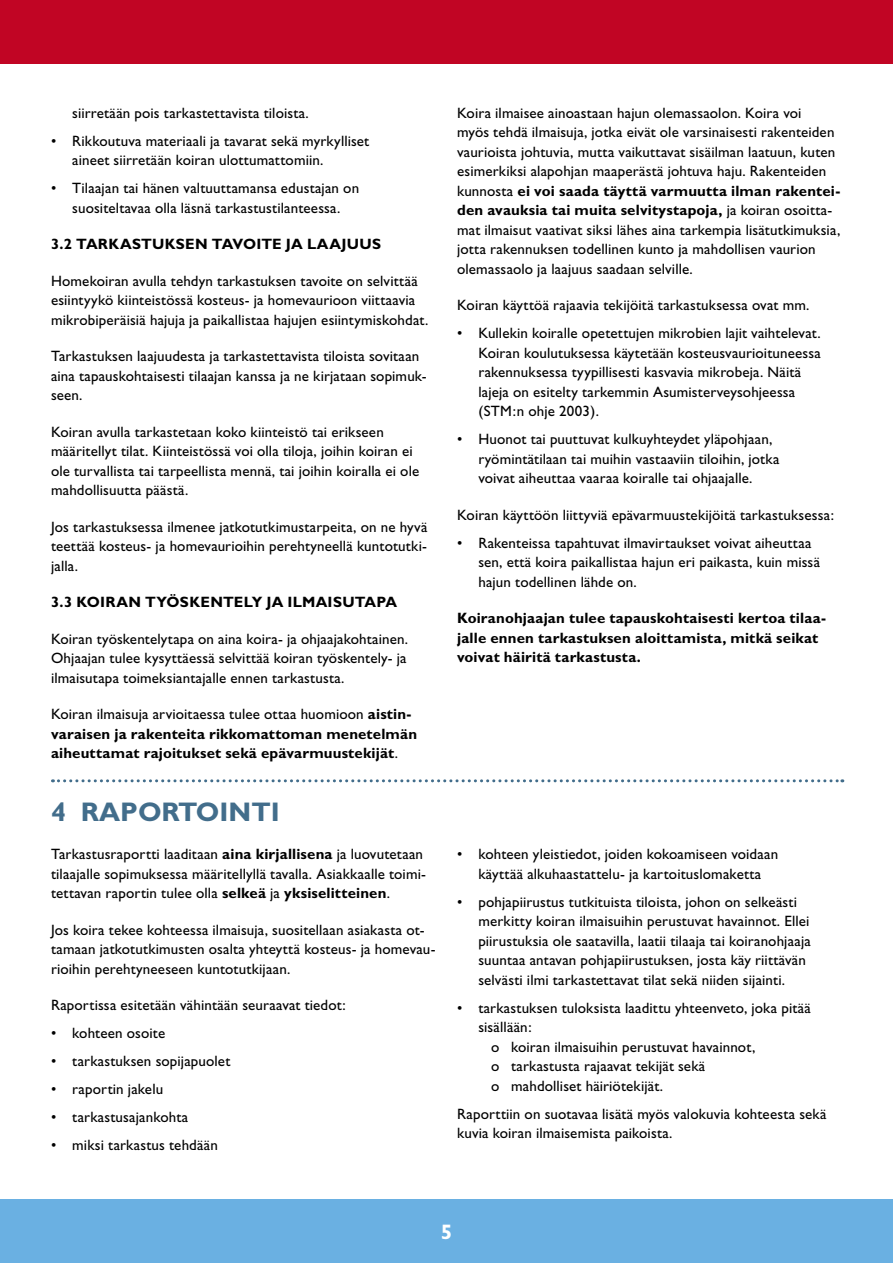
<style>
.page{position:relative;width:893px;height:1263px;background:#fff}
.page>*{position:absolute;margin:0;border:0;box-sizing:border-box;transform-origin:0 0}
.t1{font:700 27px "Gill Sans CE";color:#426d8b}
.t2{font:700 21px "Gill Sans CE";color:#fff}
.t3{font:15px/19.5px "Gill Sans CE";letter-spacing:.01em;color:#000}
.t4{font:700 15px/19.5px "Gill Sans CE";letter-spacing:.015em;color:#000}
.s1{font-weight:400}
.s2{font-weight:700}
</style>
<div class="page">
<div style="left:0;top:0;width:893px;height:64px;background:#c10524"></div>
<div style="left:0;top:1199px;width:893px;height:64px;background:#6ab0e2"></div>
<svg style="left:52px;top:779px;width:791px;height:3px"></svg>
<p class="t3" style="left:72px;top:103px;width:238px">siirretään pois tarkastettavista tiloista.</p>
<p class="t3" style="left:72px;top:131px;width:298px;text-indent:-21px">• Rikkoutuva materiaali ja tavarat sekä myrkylliset aineet siirretään koiran ulottumattomiin.</p>
<p class="t3" style="left:51px;top:178px;width:310px;text-align:center">• Tilaajan tai hänen valtuuttamansa edustajan on suositeltavaa olla läsnä tarkastustilanteessa.</p>
<p class="t4" style="left:51px;top:235px;width:332px">3.2 TARKASTUKSEN TAVOITE JA LAAJUUS</p>
<p class="t3" style="left:51px;top:271px;width:379px">Homekoiran avulla tehdyn tarkastuksen tavoite on selvittää esiintyykö kiinteistössä kosteus- ja homevaurioon viittaavia mikrobiperäisiä hajuja ja paikallistaa hajujen esiintymiskohdat.</p>
<p class="t3" style="left:51px;top:346px;width:377px">Tarkastuksen laajuudesta ja tarkastettavista tiloista sovitaan aina tapauskohtaisesti tilaajan kanssa ja ne kirjataan sopimuk&shy;seen.</p>
<p class="t3" style="left:51px;top:422px;width:370px">Koiran avulla tarkastetaan koko kiinteistö tai erikseen määritellyt tilat. Kiinteistössä voi olla tiloja, joihin koiran ei ole turvallista tai tarpeellista mennä, tai joihin koiralla ei ole mahdollisuutta päästä.</p>
<p class="t3" style="left:51px;top:517px;width:378px;text-align:justify">Jos tarkastuksessa ilmenee jatkotutkimustarpeita, on ne hyvä teettää kosteus- ja homevaurioihin perehtyneellä kuntotutki&shy;jalla.</p>
<p class="t4" style="left:51px;top:593px;width:348px">3.3 KOIRAN TYÖSKENTELY JA ILMAISUTAPA</p>
<p class="t3" style="left:51px;top:629px;width:359px;text-align:justify">Koiran työskentelytapa on aina koira- ja ohjaajakohtainen.<br>Ohjaajan tulee kysyttäessä selvittää koiran työskentely- ja ilmaisutapa toimeksiantajalle ennen tarkastusta.</p>
<p class="t4" style="left:51px;top:705px;width:368px"><span class="s1">Koiran ilmaisuja arvioitaessa tulee ottaa huomioon</span> aistin&shy;varaisen ja rakenteita rikkomattoman menetelmän aiheuttamat rajoitukset sekä epävarmuustekijät<span class="s1">.</span></p>
<h1 class="t1" style="left:51px;top:796px;width:230px">4 RAPORTOINTI</h1>
<p class="t3" style="left:51px;top:844px;width:377px">Tarkastusraportti laaditaan <span class="s2">aina kirjallisena</span> ja luovutetaan tilaajalle sopimuksessa määritellyllä tavalla. Asiakkaalle toimi&shy;tettavan raportin tulee olla <span class="s2">selkeä</span> ja <span class="s2">yksiselitteinen</span>.</p>
<p class="t3" style="left:51px;top:920px;width:386px">Jos koira tekee kohteessa ilmaisuja, suositellaan asiakasta ot&shy;tamaan jatkotutkimusten osalta yhteyttä kosteus- ja homevau&shy;rioihin perehtyneeseen kuntotutkijaan.</p>
<p class="t3" style="left:51px;top:995px;width:296px">Raportissa esitetään vähintään seuraavat tiedot:</p>
<p class="t3" style="left:51px;top:1023px;width:116px">• kohteen osoite</p>
<p class="t3" style="left:51px;top:1051px;width:181px">• tarkastuksen sopijapuolet</p>
<p class="t3" style="left:51px;top:1079px;width:114px">• raportin jakelu</p>
<p class="t3" style="left:51px;top:1107px;width:139px">• tarkastusajankohta</p>
<p class="t3" style="left:51px;top:1135px;width:168px">• miksi tarkastus tehdään</p>
<p class="t3" style="left:457px;top:103px;width:385px">Koira ilmaisee ainoastaan hajun olemassaolon. Koira voi<br>myös tehdä ilmaisuja, jotka eivät ole varsinaisesti rakenteiden vaurioista johtuvia, mutta vaikuttavat sisäilman laatuun, kuten esimerkiksi alapohjan maaperästä johtuva haju. Rakenteiden kunnosta <span class="s2">ei voi saada täyttä varmuutta ilman rakentei&shy;den avauksia tai muita selvitystapoja,</span> ja koiran osoitta&shy;mat ilmaisut vaativat siksi lähes aina tarkempia lisätutkimuksia, jotta rakennuksen todellinen kunto ja mahdollisen vaurion olemassaolo ja laajuus saadaan selville.</p>
<p class="t3" style="left:457px;top:296px;width:354px">Koiran käyttöä rajaavia tekijöitä tarkastuksessa ovat mm.</p>
<p class="t3" style="left:457px;top:324px;width:365px">• Kullekin koiralle opetettujen mikrobien lajit vaihtelevat.</p>
<p class="t3" style="left:457px;top:343px;width:365px">Koiran koulutuksessa käytetään kosteusvaurioituneessa</p>
<p class="t3" style="left:478px;top:363px;width:324px">rakennuksessa tyypillisesti kasvavia mikrobeja. N äitä</p>
<p class="t3" style="left:478px;top:382px;width:318px">lajeja on esitelty tarkemmin Asumisterveysohjeessa</p>
<p class="t3" style="left:478px;top:402px;width:16px">(STM</p>
<p class="t3" style="left:513px;top:402px;width:88px">:n ohje 2003).</p>
<p class="t3" style="left:478px;top:430px;width:303px;text-indent:-21px">• Huonot tai puuttuvat kulkuyhteydet yläpohjaan, ryömintätilaan tai muihin vastaaviin tiloihin, jotka voivat aiheuttaa vaaraa koiralle tai ohjaajalle.</p>
<p class="t3" style="left:457px;top:505px;width:378px">Koiran käyttöön liittyviä epävarmuustekijöitä tarkastuksessa:</p>
<p class="t3" style="left:478px;top:533px;width:343px;text-indent:-21px">• Rakenteissa tapahtuvat ilmavirtaukset voivat aiheuttaa sen, että koira paikallistaa hajun eri paikasta, kuin missä hajun todellinen lähde on.</p>
<p class="t4" style="left:457px;top:609px;width:370px">Koiranohjaajan tulee tapauskohtaisesti kertoa tilaa&shy;jalle ennen tarkastuksen aloittamista, mitkä seikat voivat häiritä tarkastusta.</p>
<p class="t3" style="left:457px;top:844px;width:323px;text-align:center">• kohteen yleistiedot, joiden kokoamiseen voidaan käyttää alkuhaastattelu- ja kartoituslomaketta</p>
<p class="t3" style="left:478px;top:892px;width:334px;text-indent:-21px">• pohjapiirustus tutkituista tiloista, johon on selkeästi merkitty koiran ilmaisuihin perustuvat havainnot. Ellei piirustuksia ole saatavilla, laatii tilaaja tai koiranohjaaja suuntaa antavan pohjapiirustuksen, josta käy riittävän selvästi ilmi tarkastettavat tilat sekä niiden sijainti.</p>
<p class="t3" style="left:457px;top:998px;width:355px">• tarkastuksen tuloksista laadittu yhteenveto, joka pitää</p>
<p class="t3" style="left:478px;top:1017px;width:55px">sisällään:</p>
<p class="t3" style="left:491px;top:1037px;width:266px">o koiran ilmaisuihin perustuvat havainnot,</p>
<p class="t3" style="left:491px;top:1056px;width:216px">o tarkastusta rajaavat tekijät sekä</p>
<p class="t3" style="left:491px;top:1076px;width:174px">o mahdolliset häiriötekijät.</p>
<p class="t3" style="left:457px;top:1104px;width:371px">Raporttiin on suotavaa lisätä myös valokuvia kohteesta sekä kuvia koiran ilmaisemista paikoista.</p>
<h2 class="t2" style="left:441px;top:1220px;width:13px">5</h2>
</div>
